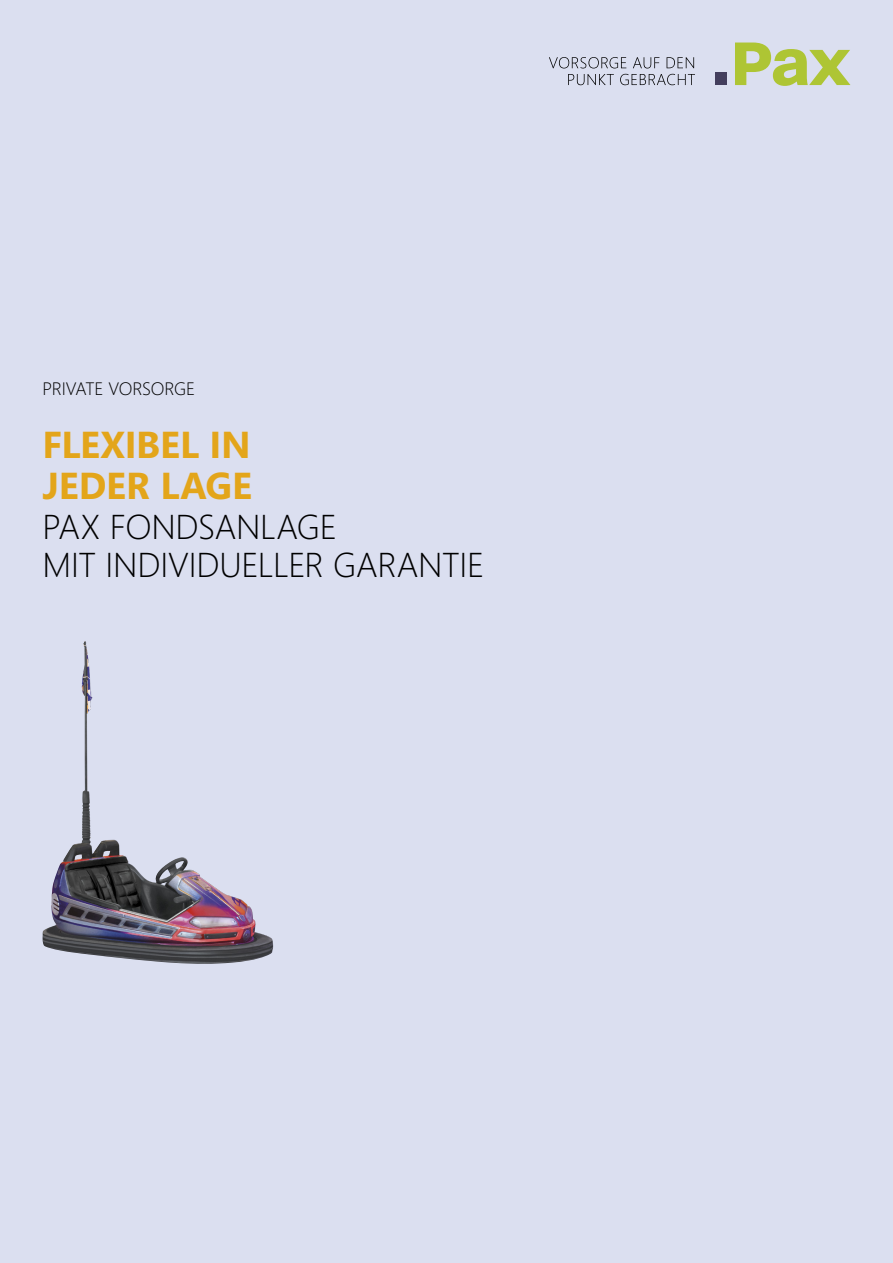
<style>
.page{position:relative;width:893px;height:1263px;background:#dbdff0}
.page>*{position:absolute;margin:0;border:0;box-sizing:border-box;transform-origin:0 0}
.t1{font:700 37.5px/40.5px "Segoe";letter-spacing:-.01em;color:#e3a51a}
.t2{font:300 34.5px/37.5px "Segoe";letter-spacing:-.005em;color:#000}
.t3{font:300 18px "Segoe";letter-spacing:-.01em;color:#000}
</style>
<div class="page">
<svg style="left:568px;top:74px;width:127px;height:11px"></svg>
<svg style="left:549px;top:57px;width:145px;height:11px"></svg>
<svg style="left:735px;top:43px;width:115px;height:43px"></svg>
<div style="left:715px;top:73px;width:12px;height:12px;background:#433e5d"></div>
<img style="left:42px;top:642px;width:231px;height:322px">
<p class="t3" style="left:43px;top:379px;width:154px">PRIVATE VORSORGE</p>
<p class="t1" style="left:43px;top:423px;width:211px">FLEXIBEL IN<br>JEDER LAGE</p>
<p class="t2" style="left:43px;top:509px;width:443px">PAX FONDSANLAGE<br>MIT INDIVIDUELLER GARANTIE</p>
</div>
